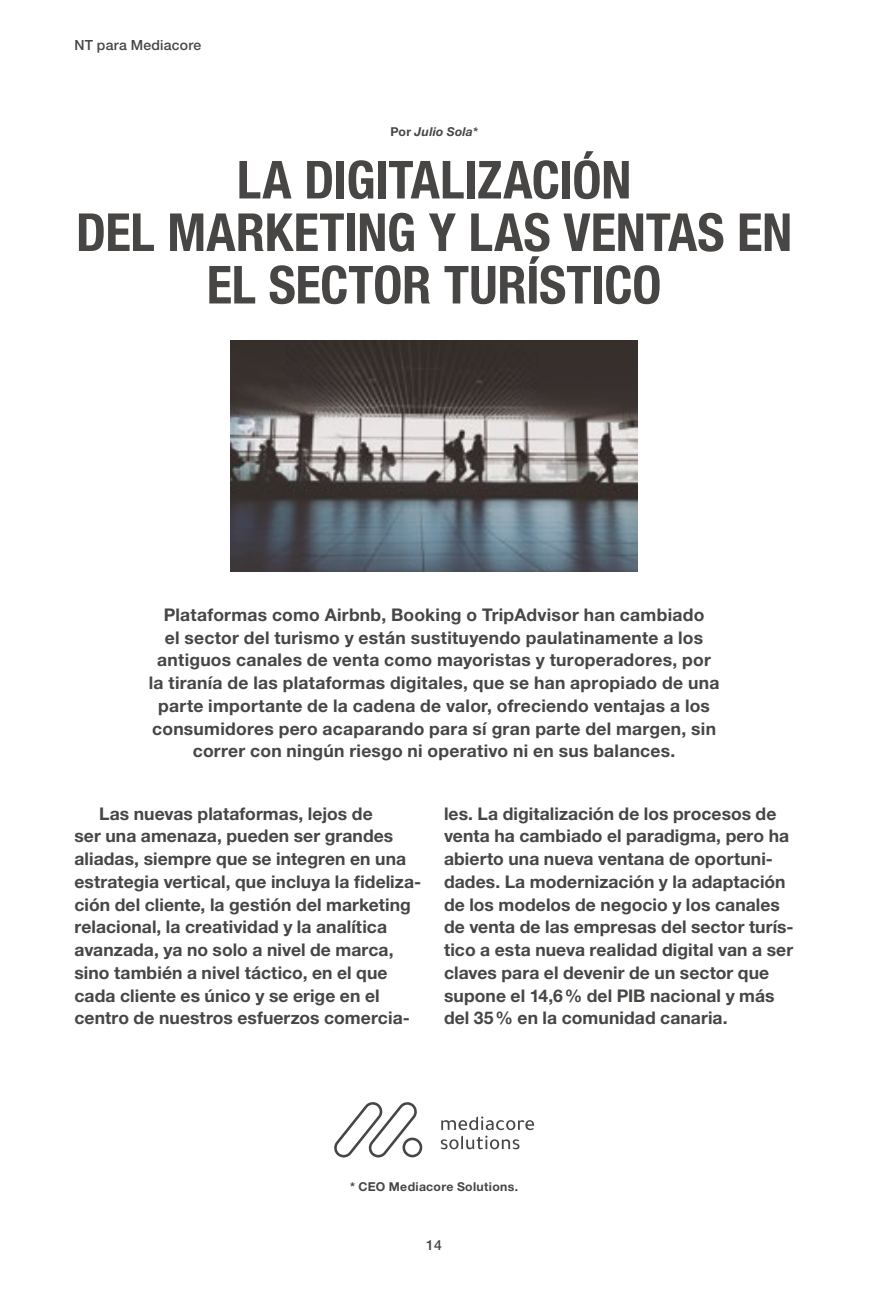
<style>
.page{position:relative;width:893px;height:1290px;background:#fff}
.page>*{position:absolute;margin:0;border:0;box-sizing:border-box;transform-origin:0 0}
.t1{font:700 condensed 52.5px/52.5px "Helvetica Neue LT Std";letter-spacing:-.005em;color:#474645;text-align:center}
.t2{font:700 17.5px/22.8px "Helvetica Neue LT Std";letter-spacing:.005em;color:#474645}
.t3{font:500 14px "Helvetica Neue LT Std";letter-spacing:.015em;color:#474645}
.t4{font:700 12.25px "Helvetica Neue LT Std";letter-spacing:.025em;color:#474645}
.t5{font:italic 700 12.25px "Helvetica Neue LT Std";letter-spacing:.02em;color:#474645}
.s1{font-style:normal}
</style>
<div class="page">
<img style="left:230px;top:341px;width:408px;height:230px">
<svg style="left:334px;top:1102px;width:88px;height:55px"></svg>
<svg style="left:441px;top:1116px;width:93px;height:33px"></svg>
<p class="t3" style="left:74px;top:36px;width:128px">NT para Mediacore</p>
<p class="t5" style="left:390px;top:124px;width:89px"><span class="s1">Por</span> Julio Sola*</p>
<h1 class="t1" style="left:76px;top:153px;width:718px">LA DIGITALIZACIÓN<br>DEL MARKETING Y LAS VENTAS EN<br>EL SECTOR TURÍSTICO</h1>
<p class="t2" style="left:149px;top:603px;width:572px;text-align:center">Plataformas como Airbnb, Booking o TripAdvisor han cambiado<br>el sector del turismo y están sustituyendo paulatinamente a los antiguos canales de venta como mayoristas y turoperadores, por la tiranía de las plataformas digitales, que se han apropiado de una parte importante de la cadena de valor, ofreciendo ventajas a los consumidores pero acaparando para sí gran parte del margen, sin correr con ningún riesgo ni operativo ni en sus balances.</p>
<p class="t2" style="left:74px;top:801px;width:348px;text-indent:25px">Las nuevas plataformas, lejos de<br>ser una amenaza, pueden ser grandes aliadas, siempre que se integren en una estrategia vertical, que incluya la fideliza&shy;ción del cliente, la gestión del marketing relacional, la creatividad y la analítica avanzada, ya no solo a nivel de marca, sino también a nivel táctico, en el que cada cliente es único y se erige en el centro de nuestros esfuerzos comercia-</p>
<p class="t2" style="left:444px;top:801px;width:351px">les. La digitalización de los procesos de venta ha cambiado el paradigma, pero ha abierto una nueva ventana de oportuni&shy;dades. La modernización y la adaptación de los modelos de negocio y los canales de venta de las empresas del sector turís&shy;tico a esta nueva realidad digital van a ser claves para el devenir de un sector que supone el 14,6% del PIB nacional y más del 35% en la comunidad canaria.</p>
<p class="t4" style="left:350px;top:1179px;width:170px">* CEO Mediacore Solutions.</p>
<p class="t3" style="left:426px;top:1237px;width:17px">14</p>
</div>
